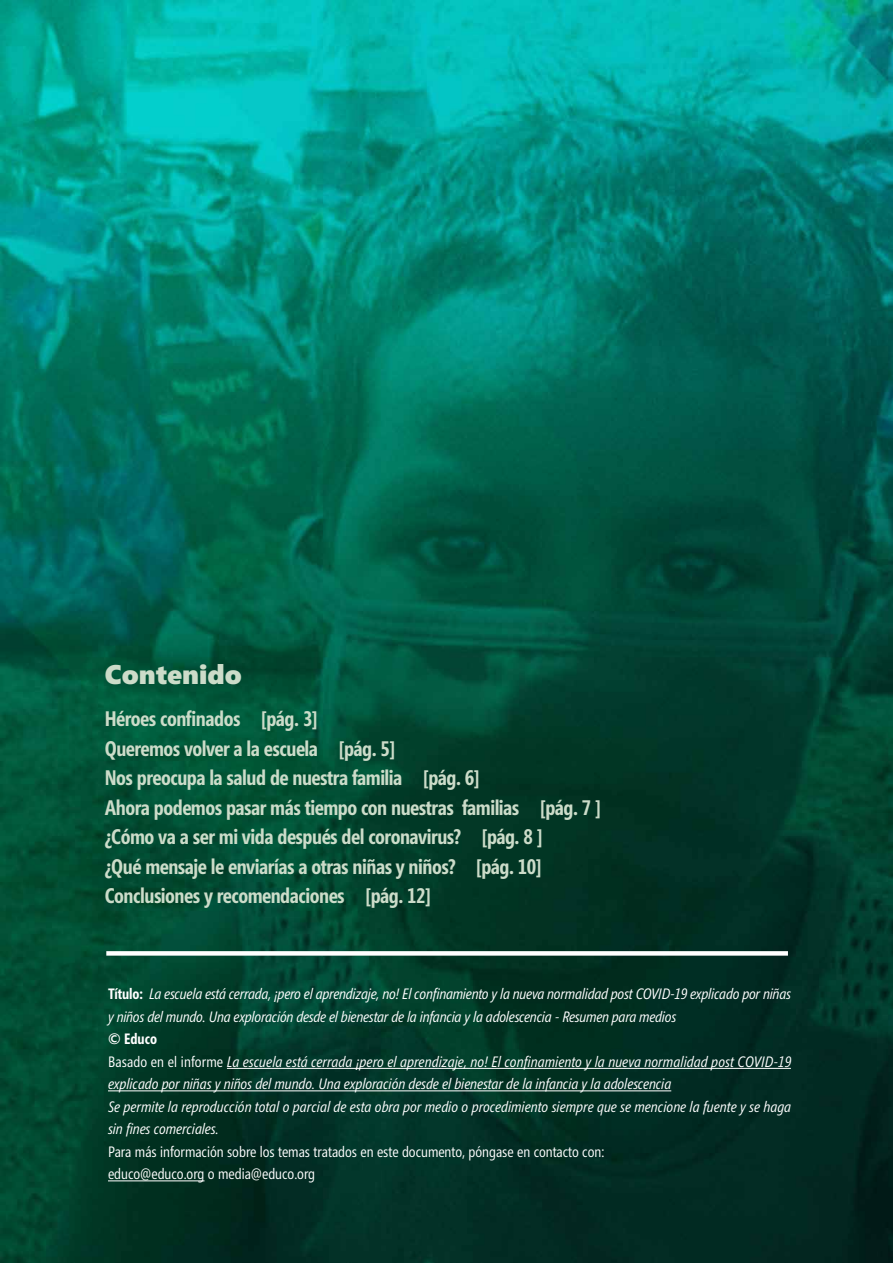
<style>
.page{position:relative;width:893px;height:1263px;background:#fff}
.page>*{position:absolute;margin:0;border:0;box-sizing:border-box;transform-origin:0 0}
.t1{font:900 27px "Segoe";color:#ccdcc9}
.t2{font:700 21px/29.4px "Segoe Condensed";letter-spacing:-.025em;color:#ccdcc9}
.t3{font:italic 15px/22.5px "Segoe Condensed";color:#fff}
.t4{font:15px/22.5px "Segoe Condensed";color:#fff}
.s1{font-weight:700;font-style:normal}
.s2{font-style:normal}
</style>
<div class="page">
<img style="left:1px;top:0;width:892px;height:1263px">
<hr style="left:227px;top:1068px;width:564px;height:1px;background:#fff">
<hr style="left:108px;top:1090px;width:563px;height:1px;background:#fff">
<hr style="left:108px;top:1180px;width:96px;height:1px;background:#fff">
<div style="left:106px;top:951px;width:682px;height:5px;background:#fff"></div>
<h1 class="t1" style="left:105px;top:659px;width:139px">Contenido</h1>
<p class="t2" style="left:105px;top:704px;width:498px">Héroes confinados [pág. 3]<br>Queremos volver a la escuela [pág. 5]<br>Nos preocupa la salud de nuestra familia [pág. 6]<br>Ahora podemos pasar más tiempo con nuestras familias [pág. 7 ] ¿Cómo va a ser mi vida después del coronavirus? [pág. 8 ]<br>¿Qué mensaje le enviarías a otras niñas y niños? [pág. 10] Conclusiones y recomendaciones [pág. 12]</p>
<p class="t3" style="left:108px;top:983px;width:684px"><span class="s1">Título:</span> La escuela está cerrada, ¡pero el aprendizaje, no! El confinamiento y la nueva normalidad post COVID-19 explicado por niñas y niños del mundo. Una exploración desde el bienestar de la infancia y la adolescencia - Resumen para medios</p>
<p class="t3" style="left:108px;top:1028px;width:685px"><span class="s1">© Educo<br></span><span class="s2">Basado en el informe</span> La escuela está cerrada ¡pero el aprendizaje, no! El confinamiento y la nueva normalidad post COVID-19 explicado por niñas y niños del mundo. Una exploración desde el bienestar de la infancia y la adolescencia<br>Se permite la reproducción total o parcial de esta obra por medio o procedimiento siempre que se mencione la fuente y se haga sin fines comerciales.</p>
<p class="t4" style="left:108px;top:1140px;width:498px">Para más información sobre los temas tratados en este documento, póngase en contacto con: educo@educo.org o media@educo.org</p>
</div>
